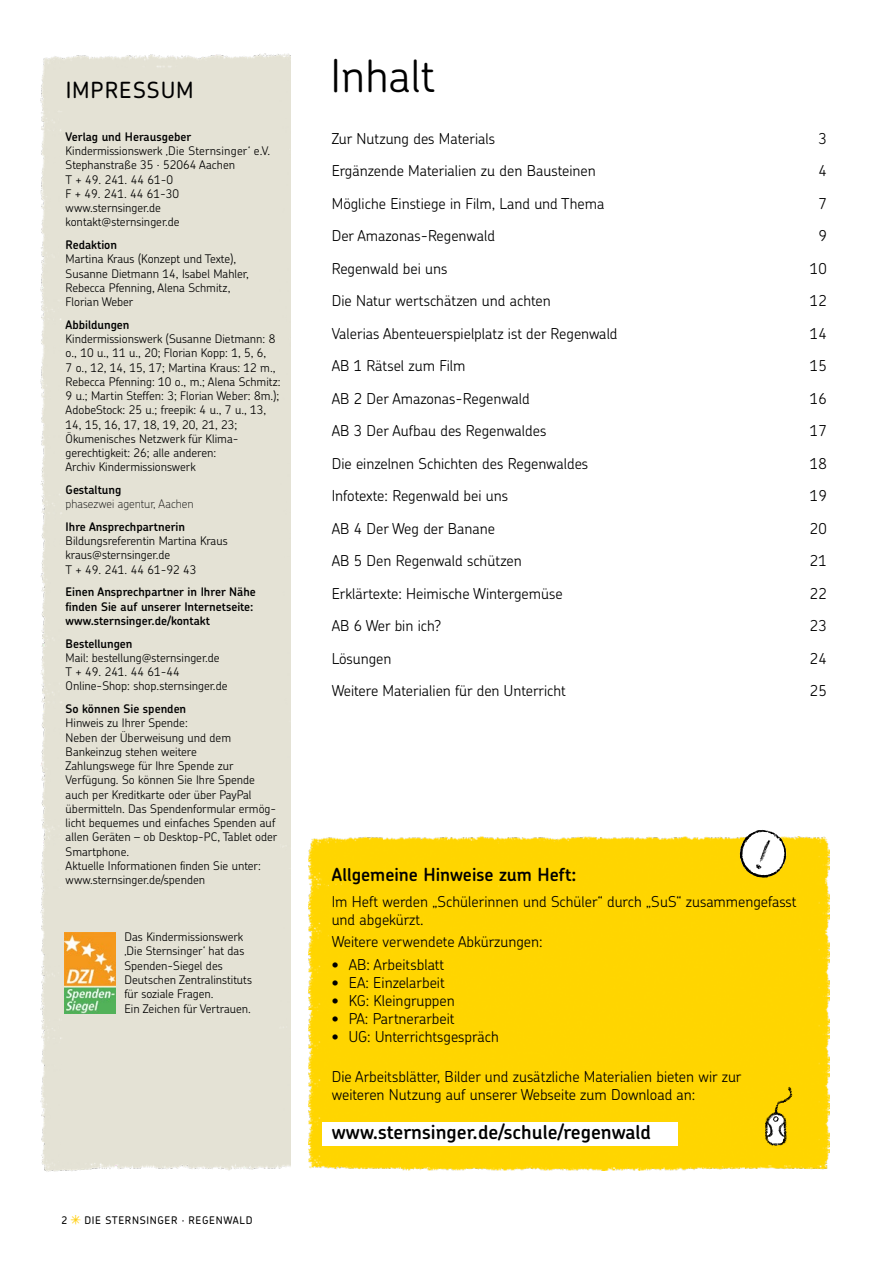
<style>
.page{position:relative;width:893px;height:1263px;background:#fff}
.page>*{position:absolute;margin:0;border:0;box-sizing:border-box;transform-origin:0 0}
.t1{font:300 45px "Chevin Pro";color:#000}
.t2{font:500 22.35px "Chevin Pro";letter-spacing:.045em;color:#000}
.t3{font:600 19.5px "Chevin Pro";color:#000}
.t4{font:600 18px "Chevin Pro";color:#000}
.t5{font:300 15px/18px "Chevin Pro";color:#000}
.t6{font:300 11.85px/14.2px "Chevin Pro";color:#000}
.t7{font:600 11.85px/14.2px "Chevin Pro";color:#000}
.t8{font:100 11.85px "Chevin Pro";color:#000}
.t9{font:500 10.5px "Chevin Pro";letter-spacing:.065em;color:#000}
.s1{font-family:"Sternsinger";font-weight:400;color:#fc0}
</style>
<div class="page">
<div style="left:308px;top:836px;width:521px;height:334px;background:#ffd500"></div>
<div style="left:322px;top:1122px;width:355px;height:24px;background:#fff"></div>
<svg style="left:765px;top:1087px;width:27px;height:59px"></svg>
<div style="left:40px;top:53px;width:250px;height:1119px;background:#e4e2d5"></div>
<img style="left:65px;top:933px;width:51px;height:80px">
<svg style="left:740px;top:830px;width:46px;height:47px"></svg>
<h2 class="t2" style="left:66px;top:75px;width:129px">IMPRESSUM</h2>
<p class="t7" style="left:66px;top:129px;width:127px">Verlag und Herausgeber</p>
<p class="t6" style="left:66px;top:143px;width:206px">Kindermissionswerk ‚Die Sternsinger‘ e.V.<br>Stephanstraße 35 · 52064 Aachen<br>T + 49. 241. 44 61-0<br>F + 49. 241. 44 61-30 www.sternsinger.de kontakt@sternsinger.de</p>
<p class="t7" style="left:66px;top:237px;width:53px">Redaktion</p>
<p class="t6" style="left:66px;top:251px;width:185px">Martina Kraus (Konzept und Texte),<br>Susanne Dietmann 14, Isabel Mahler,<br>Rebecca Pfenning, Alena Schmitz,<br>Florian Weber</p>
<p class="t7" style="left:66px;top:317px;width:65px">Abbildungen</p>
<p class="t6" style="left:66px;top:331px;width:216px">Kindermissionswerk (Susanne Dietmann: 8 o., 10 u., 11 u., 20; Florian Kopp: 1, 5, 6,<br>7 o., 12, 14, 15, 17; Martina Kraus: 12 m., Rebecca Pfenning: 10 o., m.; Alena Schmitz:<br>9 u.; Martin Steffen: 3; Florian Weber: 8m.); AdobeStock: 25 u.; freepik: 4 u., 7 u., 13, 14, 15, 16, 17, 18, 19, 20, 21, 23; Ökumenisches Netzwerk für Klima&shy;gerechtigkeit: 26; alle anderen:<br>Archiv Kindermissionswerk</p>
<p class="t7" style="left:66px;top:482px;width:57px">Gestaltung</p>
<p class="t8" style="left:66px;top:496px;width:130px">phasezwei agentur, Aachen</p>
<p class="t7" style="left:66px;top:519px;width:121px">Ihre Ansprechpartnerin</p>
<p class="t6" style="left:66px;top:533px;width:164px">Bildungsreferentin Martina Kraus kraus@sternsinger.de<br>T + 49. 241. 44 61-92 43</p>
<p class="t7" style="left:66px;top:585px;width:192px">Einen Ansprechpartner in Ihrer Nähe finden Sie auf unserer Internetseite: www.sternsinger.de/kontakt</p>
<p class="t7" style="left:66px;top:636px;width:68px">Bestellungen</p>
<p class="t6" style="left:66px;top:650px;width:163px">Mail: bestellung@sternsinger.de<br>T + 49. 241. 44 61-44<br>Online-Shop: shop.sternsinger.de</p>
<p class="t7" style="left:66px;top:701px;width:122px">So können Sie spenden</p>
<p class="t6" style="left:66px;top:715px;width:213px">Hinweis zu Ihrer Spende:<br>Neben der Überweisung und dem Bankeinzug stehen weitere<br>Zahlungswege für Ihre Spende zur Verfügung. So können Sie Ihre Spende auch per Kreditkarte oder über PayPal übermitteln. Das Spendenformular ermög&shy;licht bequemes und einfaches Spenden auf allen Geräten – ob Desktop-PC, Tablet oder Smartphone.<br>Aktuelle Informationen finden Sie unter: www.sternsinger.de/spenden</p>
<p class="t6" style="left:124px;top:929px;width:129px">Das Kindermissionswerk ‚Die Sternsinger‘ hat das<br>Spenden-Siegel des<br>Deutschen Zentralinstituts für soziale Fragen.<br>Ein Zeichen für Vertrauen.</p>
<p class="t9" style="left:62px;top:1213px;width:192px">2 <span class="s1">*</span> DIE STERNSINGER · REGENWALD</p>
<h1 class="t1" style="left:331px;top:45px;width:106px">Inhalt</h1>
<p class="t5" style="left:332px;top:129px;width:165px">Zur Nutzung des Materials</p>
<p class="t5" style="left:818px;top:129px;width:10px">3</p>
<p class="t5" style="left:332px;top:161px;width:266px">Ergänzende Materialien zu den Bausteinen</p>
<p class="t5" style="left:818px;top:161px;width:10px">4</p>
<p class="t5" style="left:332px;top:194px;width:274px">Mögliche Einstiege in Film, Land und Thema</p>
<p class="t5" style="left:818px;top:194px;width:10px">7</p>
<p class="t5" style="left:332px;top:226px;width:165px">Der Amazonas-Regenwald</p>
<p class="t5" style="left:818px;top:226px;width:10px">9</p>
<p class="t5" style="left:332px;top:259px;width:117px">Regenwald bei uns</p>
<p class="t5" style="left:810px;top:259px;width:18px">10</p>
<p class="t5" style="left:332px;top:291px;width:221px">Die Natur wertschätzen und achten</p>
<p class="t5" style="left:810px;top:291px;width:18px">12</p>
<p class="t5" style="left:332px;top:324px;width:287px">Valerias Abenteuerspielplatz ist der Regenwald</p>
<p class="t5" style="left:810px;top:324px;width:18px">14</p>
<p class="t5" style="left:332px;top:356px;width:135px">AB 1 Rätsel zum Film</p>
<p class="t5" style="left:810px;top:356px;width:18px">15</p>
<p class="t5" style="left:332px;top:389px;width:200px">AB 2 Der Amazonas-Regenwald</p>
<p class="t5" style="left:810px;top:389px;width:18px">16</p>
<p class="t5" style="left:332px;top:421px;width:216px">AB 3 Der Aufbau des Regenwaldes</p>
<p class="t5" style="left:810px;top:421px;width:18px">17</p>
<p class="t5" style="left:332px;top:454px;width:258px">Die einzelnen Schichten des Regenwaldes</p>
<p class="t5" style="left:810px;top:454px;width:18px">18</p>
<p class="t5" style="left:332px;top:486px;width:178px">Infotexte: Regenwald bei uns</p>
<p class="t5" style="left:810px;top:486px;width:18px">19</p>
<p class="t5" style="left:332px;top:519px;width:165px">AB 4 Der Weg der Banane</p>
<p class="t5" style="left:810px;top:519px;width:18px">20</p>
<p class="t5" style="left:332px;top:551px;width:191px">AB 5 Den Regenwald schützen</p>
<p class="t5" style="left:810px;top:551px;width:18px">21</p>
<p class="t5" style="left:332px;top:584px;width:232px">Erklärtexte: Heimische Wintergemüse</p>
<p class="t5" style="left:810px;top:584px;width:18px">22</p>
<p class="t5" style="left:332px;top:616px;width:111px">AB 6 Wer bin ich?</p>
<p class="t5" style="left:810px;top:616px;width:18px">23</p>
<p class="t5" style="left:332px;top:649px;width:61px">Lösungen</p>
<p class="t5" style="left:810px;top:649px;width:18px">24</p>
<p class="t5" style="left:332px;top:681px;width:236px">Weitere Materialien für den Unterricht</p>
<p class="t5" style="left:810px;top:681px;width:18px">25</p>
<h3 class="t4" style="left:332px;top:862px;width:246px">Allgemeine Hinweise zum Heft:</h3>
<p class="t5" style="left:332px;top:892px;width:466px">Im Heft werden „Schülerinnen und Schüler“ durch „SuS“ zusammengefasst und abgekürzt.</p>
<p class="t5" style="left:332px;top:932px;width:212px">Weitere verwendete Abkürzungen:</p>
<p class="t5" style="left:332px;top:955px;width:114px">• AB: Arbeitsblatt</p>
<p class="t5" style="left:332px;top:973px;width:115px">• EA: Einzelarbeit</p>
<p class="t5" style="left:332px;top:991px;width:125px">• KG: Kleingruppen</p>
<p class="t5" style="left:332px;top:1009px;width:124px">• PA: Partnerarbeit</p>
<p class="t5" style="left:332px;top:1027px;width:169px">• UG: Unterrichtsgespräch</p>
<p class="t5" style="left:332px;top:1067px;width:411px">Die Arbeitsblätter, Bilder und zusätzliche Materialien bieten wir zur weiteren Nutzung auf unserer Webseite zum Download an:</p>
<h3 class="t3" style="left:332px;top:1119px;width:321px">www.sternsinger.de/schule/regenwald</h3>
</div>
